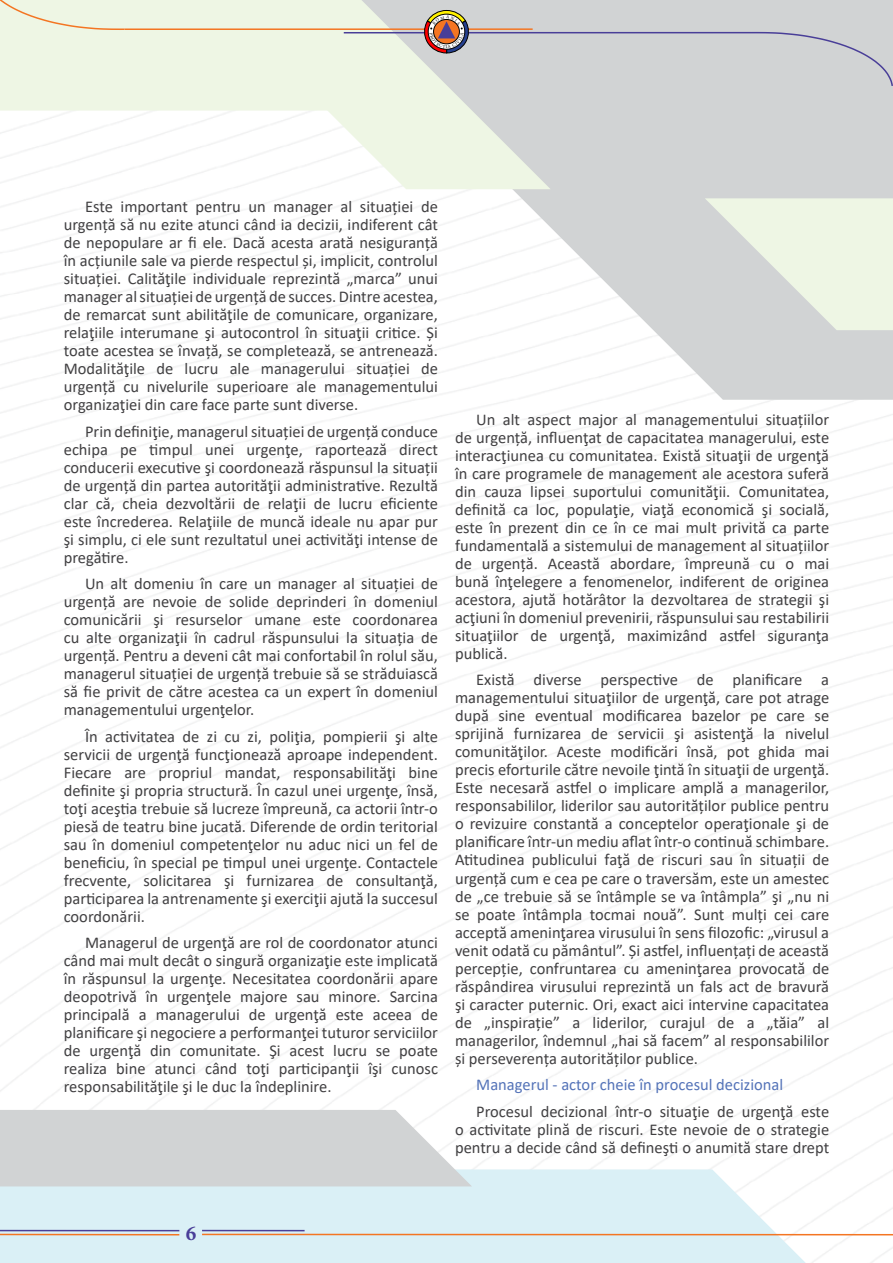
<style>
.page{position:relative;width:893px;height:1263px;background:#fff}
.page>*{position:absolute;margin:0;border:0;box-sizing:border-box;transform-origin:0 0}
.t1{font:700 21px "Minion Pro";color:#493e98}
.t2{font:16.5px/18px "Calibri";color:#414042;text-align:justify}
.t3{font:16.5px "Calibri";color:#5473b8}
</style>
<div class="page">
<svg style="left:302px;top:0;width:590px;height:400px"></svg>
<div style="left:645px;top:0;width:248px;height:230px;background:#d1d3d4"></div>
<svg style="left:196px;top:0;width:355px;height:189px"></svg>
<svg style="left:0;top:1169px;width:827px;height:94px;background:#ddf0f5"></svg>
<hr style="left:124px;top:28px;width:409px;height:2px;background:#f47522">
<div style="left:0;top:0;width:404px;height:111px;background:#eef6e4"></div>
<hr style="left:344px;top:32px;width:408px;height:1px;background:#493e98">
<div style="left:750px;top:31px;width:143px;height:56px;background:#d1d3d4"></div>
<hr style="left:0;top:1230px;width:179px;height:1px;background:#493e98">
<hr style="left:202px;top:1234px;width:691px;height:1px;background:#f47522">
<hr style="left:202px;top:1230px;width:103px;height:1px;background:#493e98">
<hr style="left:0;top:1234px;width:179px;height:1px;background:#f47522">
<svg style="left:0;top:1110px;width:472px;height:76px;background:#d4d6d7"></svg>
<svg style="left:705px;top:198px;width:188px;height:132px;background:#e3e9de"></svg>
<svg style="left:423px;top:10px;width:47px;height:43px"></svg>
<p class="t2" style="left:64px;top:197px;width:376px;text-indent:21px">Este important pentru un manager al situației de urgență să nu ezite atunci când ia decizii, indiferent cât de nepopulare ar fi ele. Dacă acesta arată nesiguranță în acțiunile sale va pierde respectul și, implicit, controlul situației. Calităţile individuale reprezintă „marca” unui manager al situației de urgență de succes. Dintre acestea, de remarcat sunt abilităţile de comunicare, organizare, relaţiile interumane şi autocontrol în situaţii critice. Și toate acestea se învață, se completează, se antrenează.<br>Modalităţile de lucru ale managerului situației de urgență cu nivelurile superioare ale managementului organizaţiei din care face parte sunt diverse.</p>
<p class="t2" style="left:64px;top:422px;width:376px;text-indent:21px">Prin definiţie, managerul situației de urgență conduce echipa pe timpul unei urgenţe, raportează direct conducerii executive şi coordonează răspunsul la situații de urgență din partea autorităţii administrative. Rezultă clar că, cheia dezvoltării de relaţii de lucru eficiente este încrederea. Relaţiile de muncă ideale nu apar pur şi simplu, ci ele sunt rezultatul unei activităţi intense de pregătire.</p>
<p class="t2" style="left:64px;top:574px;width:376px;text-indent:21px">Un alt domeniu în care un manager al situației de urgență are nevoie de solide deprinderi în domeniul comunicării şi resurselor umane este coordonarea cu alte organizaţii în cadrul răspunsului la situația de urgență. Pentru a deveni cât mai confortabil în rolul său, managerul situației de urgență trebuie să se străduiască să fie privit de către acestea ca un expert în domeniul managementului urgenţelor.</p>
<p class="t2" style="left:64px;top:727px;width:376px;text-indent:21px">În activitatea de zi cu zi, poliţia, pompierii şi alte servicii de urgenţă funcţionează aproape independent.<br>Fiecare are propriul mandat, responsabilităţi bine definite şi propria structură. În cazul unei urgenţe, însă, toţi aceştia trebuie să lucreze împreună, ca actorii într-o piesă de teatru bine jucată. Diferende de ordin teritorial sau în domeniul competenţelor nu aduc nici un fel de beneficiu, în special pe timpul unei urgenţe. Contactele frecvente, solicitarea şi furnizarea de consultanţă, participarea la antrenamente şi exerciţii ajută la succesul coordonării.</p>
<p class="t2" style="left:64px;top:933px;width:376px;text-indent:21px">Managerul de urgenţă are rol de coordonator atunci când mai mult decât o singură organizaţie este implicată în răspunsul la urgenţe. Necesitatea coordonării apare deopotrivă în urgenţele majore sau minore. Sarcina principală a managerului de urgenţă este aceea de planificare şi negociere a performanţei tuturor serviciilor de urgenţă din comunitate. Şi acest lucru se poate realiza bine atunci când toţi participanţii îşi cunosc responsabilităţile şi le duc la îndeplinire.</p>
<p class="t2" style="left:455px;top:410px;width:376px;text-indent:21px">Un alt aspect major al managementului situațiilor de urgență, influenţat de capacitatea managerului, este interacţiunea cu comunitatea. Există situaţii de urgenţă în care programele de management ale acestora suferă din cauza lipsei suportului comunităţii. Comunitatea, definită ca loc, populaţie, viaţă economică şi socială, este în prezent din ce în ce mai mult privită ca parte fundamentală a sistemului de management al situațiilor de urgență. Această abordare, împreună cu o mai bună înţelegere a fenomenelor, indiferent de originea acestora, ajută hotărâtor la dezvoltarea de strategii şi acţiuni în domeniul prevenirii, răspunsului sau restabilirii situaţiilor de urgenţă, maximizând astfel siguranţa publică.</p>
<p class="t2" style="left:455px;top:670px;width:376px;text-indent:21px">Există diverse perspective de planificare a managementului situaţiilor de urgenţă, care pot atrage după sine eventual modificarea bazelor pe care se sprijină furnizarea de servicii şi asistenţă la nivelul comunităţilor. Aceste modificări însă, pot ghida mai precis eforturile către nevoile ţintă în situaţii de urgenţă.<br>Este necesară astfel o implicare amplă a managerilor, responsabililor, liderilor sau autorităților publice pentru o revizuire constantă a conceptelor operaţionale şi de planificare într-un mediu aflat într-o continuă schimbare.<br>Atitudinea publicului faţă de riscuri sau în situații de urgență cum e cea pe care o traversăm, este un amestec de „ce trebuie să se întâmple se va întâmpla” şi „nu ni se poate întâmpla tocmai nouă”. Sunt mulți cei care acceptă ameninţarea virusului în sens filozofic: „virusul a venit odată cu pământul”. Și astfel, influențați de această percepție, confruntarea cu ameninţarea provocată de răspândirea virusului reprezintă un fals act de bravură şi caracter puternic. Ori, exact aici intervine capacitatea de „inspirație” a liderilor, curajul de a „tăia” al managerilor, îndemnul „hai să facem” al responsabililor și perseverența autorităților publice.</p>
<p class="t3" style="left:476px;top:1073px;width:308px">Managerul - actor cheie în procesul decizional</p>
<p class="t2" style="left:455px;top:1102px;width:376px;text-indent:21px">Procesul decizional într-o situaţie de urgenţă este o activitate plină de riscuri. Este nevoie de o strategie pentru a decide când să defineşti o anumită stare drept</p>
<p class="t1" style="left:186px;top:1219px;width:12px">6</p>
</div>
